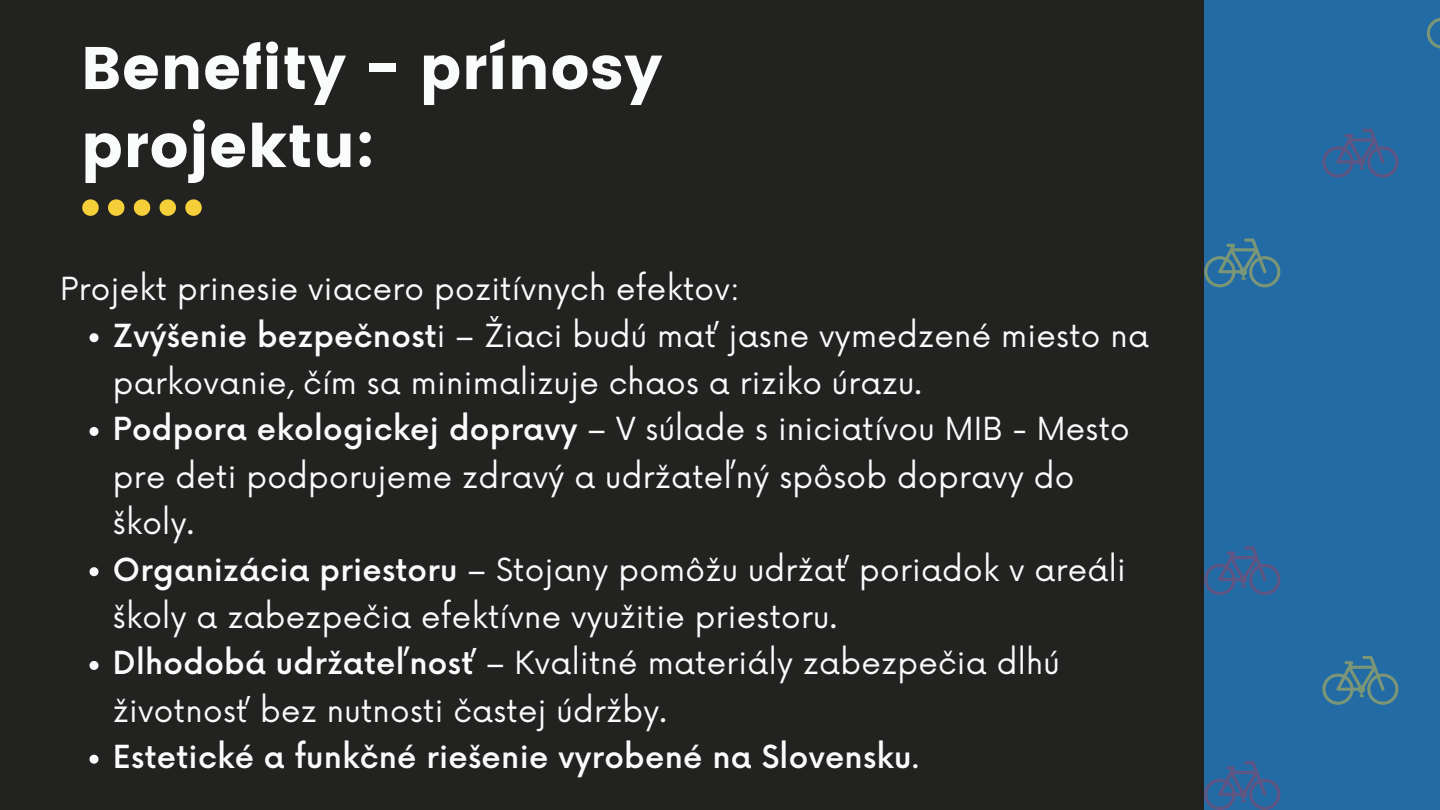
<style>
.page{position:relative;width:1440px;height:810px;background:#222321}
.page>*{position:absolute;margin:0;border:0;box-sizing:border-box;transform-origin:0 0}
.t1{font:60px/78px "Poppins";letter-spacing:.01em;color:#fafbfb}
.t2{font:31px/47.2px "Now";letter-spacing:.01em;color:#fafbfb}
.t3{font:500 31px "Now";letter-spacing:.01em;color:#fafbfb}
.s1{font-weight:500}
.s2{font-weight:400}
</style>
<div class="page">
<svg style="left:82px;top:199px;width:17px;height:17px"></svg>
<svg style="left:108px;top:199px;width:16px;height:17px"></svg>
<svg style="left:134px;top:199px;width:16px;height:17px"></svg>
<svg style="left:160px;top:199px;width:16px;height:17px"></svg>
<svg style="left:185px;top:199px;width:17px;height:17px"></svg>
<div style="left:1204px;top:0;width:236px;height:810px;background:#226ba5"></div>
<svg style="left:90px;top:333px;width:9px;height:9px"></svg>
<svg style="left:90px;top:427px;width:9px;height:9px"></svg>
<svg style="left:90px;top:567px;width:9px;height:9px"></svg>
<svg style="left:90px;top:661px;width:9px;height:9px"></svg>
<svg style="left:90px;top:755px;width:9px;height:9px"></svg>
<svg style="left:1204px;top:239px;width:76px;height:48px"></svg>
<svg style="left:1427px;top:18px;width:13px;height:31px"></svg>
<svg style="left:1204px;top:546px;width:76px;height:49px"></svg>
<svg style="left:1322px;top:129px;width:77px;height:48px"></svg>
<svg style="left:1204px;top:761px;width:76px;height:49px"></svg>
<svg style="left:1322px;top:656px;width:77px;height:49px"></svg>
<h1 class="t1" style="left:81px;top:29px;width:583px">Benefity - prínosy projektu:</h1>
<p class="t2" style="left:60px;top:267px;width:681px">Projekt prinesie viacero pozitívnych efektov:</p>
<p class="t2" style="left:113px;top:313px;width:1038px"><span class="s1">Zvýšenie bezpečnost</span>i – Žiaci budú mať jasne vymedzené miesto na parkovanie, čím sa minimalizuje chaos a riziko úrazu.</p>
<p class="t2" style="left:113px;top:407px;width:1018px;line-height:46.9px"><span class="s1">Podpora ekologickej dopravy</span> – V súlade s iniciatívou MIB - Mesto pre deti podporujeme zdravý a udržateľný spôsob dopravy do školy.</p>
<p class="t2" style="left:113px;top:547px;width:1014px"><span class="s1">Organizácia priestoru</span> – Stojany pomôžu udržať poriadok v areáli školy a zabezpečia efektívne využitie priestoru.</p>
<p class="t2" style="left:113px;top:641px;width:948px"><span class="s1">Dlhodobá udržateľnosť</span> – Kvalitné materiály zabezpečia dlhú životnosť bez nutnosti častej údržby.</p>
<p class="t3" style="left:113px;top:740px;width:808px">Estetické a funkčné riešenie vyrobené na Slovensku<span class="s2">.</span></p>
</div>
